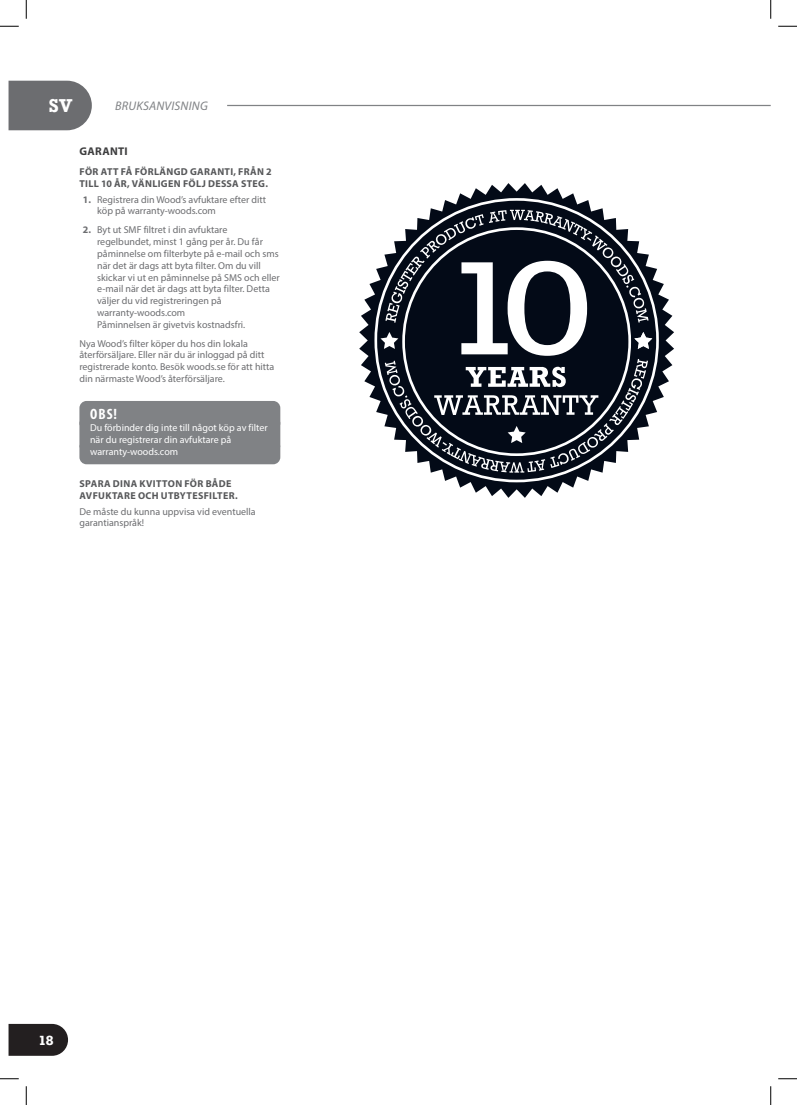
<style>
.page{position:relative;width:797px;height:1105px;background:#fff}
.page>*{position:absolute;margin:0;border:0;box-sizing:border-box;transform-origin:0 0}
.t1{font:700 17.5px "Rockwell";color:#fff}
.t2{font:700 condensed 15px "Myriad Pro";color:#fff}
.t3{font:italic 12.5px "Myriad Pro";letter-spacing:.015em;color:#808285}
.t4{font:700 12.5px "Rockwell";color:#fff}
.t5{font:700 11.25px "Myriad Pro";letter-spacing:.025em;color:#3e3e3f}
.t6{font:10px/11.8px "Myriad Pro";color:#6c6d70}
.t7{font:700 10px/12.5px "Myriad Pro";letter-spacing:.03em;color:#57585a}
.t8{font:10px/11.8px "Myriad Pro";color:#fff}
.s1{font-weight:700}
</style>
<div class="page">
<svg style="left:9px;top:81px;width:83px;height:49px"></svg>
<svg style="left:9px;top:1024px;width:59px;height:32px"></svg>
<hr style="left:227px;top:105px;width:543px;height:1px;background:#808285">
<div style="left:79px;top:401px;width:201px;height:29px;background:#808285;border-radius:7px"></div>
<div style="left:79px;top:416px;width:201px;height:36px;background:#808285;border-radius:7px"></div>
<div style="left:79px;top:440px;width:201px;height:24px;background:#808285;border-radius:7px"></div>
<svg style="left:359px;top:183px;width:315px;height:315px"></svg>
<svg style="left:380px;top:210px;width:272px;height:263px"></svg>
<svg style="left:0;top:25px;width:19px;height:2px"></svg>
<svg style="left:778px;top:25px;width:19px;height:2px"></svg>
<svg style="left:0;top:1078px;width:19px;height:1px"></svg>
<svg style="left:778px;top:1078px;width:19px;height:1px"></svg>
<svg style="left:25px;top:0;width:2px;height:19px"></svg>
<svg style="left:25px;top:1086px;width:2px;height:19px"></svg>
<svg style="left:770px;top:0;width:1px;height:19px"></svg>
<svg style="left:770px;top:1086px;width:1px;height:19px"></svg>
<h1 class="t1" style="left:49px;top:94px;width:25px">SV</h1>
<p class="t3" style="left:115px;top:98px;width:94px">BRUKSANVISNING</p>
<p class="t5" style="left:80px;top:144px;width:50px">GARANTI</p>
<p class="t7" style="left:79px;top:165px;width:193px">FÖR ATT FÅ FÖRLÄNGD GARANTI, FRÅN 2<br>TILL 10 ÅR, VÄNLIGEN FÖLJ DESSA STEG.</p>
<p class="t6" style="left:97px;top:193px;width:170px;text-indent:-14px"><span class="s1">1.</span> Registrera din Wood’s avfuktare efter ditt köp på warranty-woods.com</p>
<p class="t6" style="left:97px;top:224px;width:184px;text-indent:-14px"><span class="s1">2.</span> Byt ut SMF filtret i din avfuktare regelbundet, minst 1 gång per år. Du får påminnelse om filterbyte på e-mail och sms när det är dags att byta filter. Om du vill skickar vi ut en påminnelse på SMS och eller e-mail när det är dags att byta filter. Detta väljer du vid registreringen på warranty-woods.com<br>Påminnelsen är givetvis kostnadsfri.</p>
<p class="t6" style="left:79px;top:337px;width:196px">Nya Wood’s filter köper du hos din lokala återförsäljare. Eller när du är inloggad på ditt registrerade konto. Besök woods.se för att hitta din närmaste Wood’s återförsäljare.</p>
<h2 class="t2" style="left:90px;top:405px;width:28px">OBS!</h2>
<p class="t8" style="left:90px;top:422px;width:179px">Du förbinder dig inte till något köp av filter när du registrerar din avfuktare på warranty-woods.com</p>
<p class="t7" style="left:79px;top:477px;width:160px">SPARA DINA KVITTON FÖR BÅDE<br>AVFUKTARE OCH UTBYTESFILTER.</p>
<p class="t6" style="left:79px;top:505px;width:178px">De måste du kunna uppvisa vid eventuella garantianspråk!</p>
<p class="t4" style="left:38px;top:1032px;width:17px">18</p>
</div>
